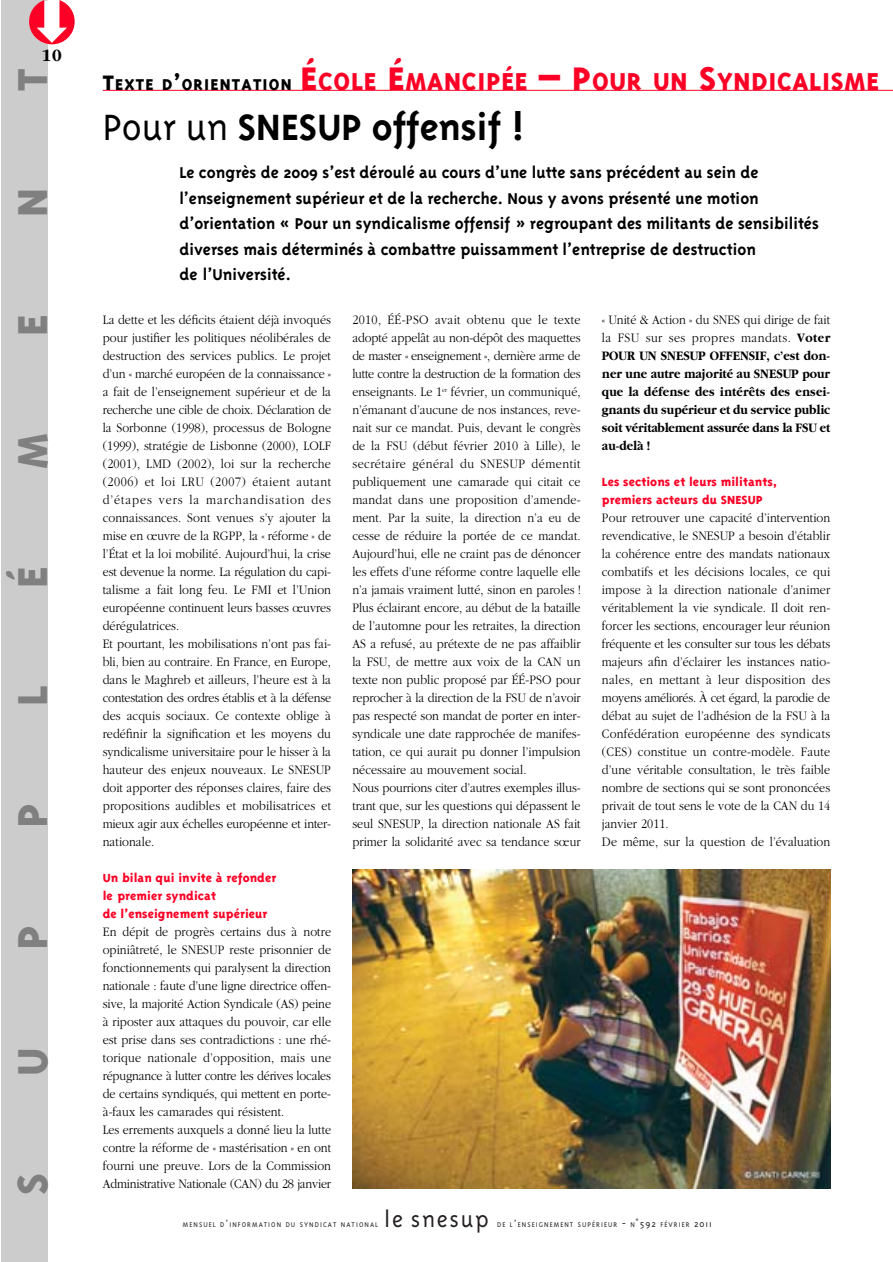
<style>
.page{position:relative;width:893px;height:1262px;background:#fff}
.page>*{position:absolute;margin:0;border:0;box-sizing:border-box;transform-origin:0 0}
.t1{font:800 48px "Triplex";color:#808080}
.t2{font:700 42px "Triplex";color:#000}
.t3{font:800 28.2px "Triplex";letter-spacing:.025em;color:#fc0125}
.t4{font:300 25.5px "Triplex";letter-spacing:.07em;color:#231f20}
.t5{font:700 18px/25.5px "Triplex";color:#000}
.t6{font:700 18px "Garamond";color:#000}
.t7{font:300 13.5px/18px "Garamond";letter-spacing:.005em;color:#000;scale:.9 1}
.t8{font:700 13.5px/18px "Garamond";letter-spacing:-.01em;color:#000;text-align:justify;scale:.9 1}
.t9{font:800 13.5px/18px "Triplex";letter-spacing:.005em;color:#fc0125}
.t10{font:300 7.8px "Triplex";letter-spacing:.135em;color:#231f20}
.s1{font-size:24px;color:#000}
.s2{font-size:18px;color:#000}
.s3{font-size:37.5px}
.s4{font-weight:300}
.s5{font-size:10.5px}
</style>
<div class="page">
<div style="left:1px;top:0;width:46px;height:1262px;background:#ccc"></div>
<hr style="left:103px;top:90px;width:789px;height:1px;background:#fc0125">
<img style="left:352px;top:870px;width:478px;height:318px">
<svg style="left:29px;top:0;width:19px;height:44px"></svg>
<h3 class="t6" style="left:42px;top:48px;width:22px">10</h3>
<h1 class="t1" style="left:14px;top:91px;width:24px;rotate:-90deg">T</h1>
<h1 class="t1" style="left:14px;top:217px;width:31px;rotate:-90deg">N</h1>
<h1 class="t1" style="left:14px;top:336px;width:23px;rotate:-90deg">E</h1>
<h1 class="t1" style="left:14px;top:469px;width:37px;rotate:-90deg">M</h1>
<h1 class="t1" style="left:14px;top:588px;width:23px;rotate:-90deg">É</h1>
<h1 class="t1" style="left:14px;top:705px;width:22px;rotate:-90deg">L</h1>
<h1 class="t1" style="left:14px;top:828px;width:26px;rotate:-90deg">P</h1>
<h1 class="t1" style="left:14px;top:950px;width:26px;rotate:-90deg">P</h1>
<h1 class="t1" style="left:14px;top:1076px;width:30px;rotate:-90deg">U</h1>
<h1 class="t1" style="left:14px;top:1195px;width:24px;rotate:-90deg">S</h1>
<h3 class="t3" style="left:103px;top:71px;width:777px"><span class="s1">T</span><span class="s2">EXTE D</span><span class="s1">’</span><span class="s2">ORIENTATION</span> <span class="s3">É</span>COLE <span class="s3">É</span>MANCIPÉE <span class="s3">– P</span>OUR UN <span class="s3">S</span>YNDICALISME</h3>
<h2 class="t2" style="left:103px;top:111px;width:424px"><span class="s4">Pour un</span> SNESUP offensif !</h2>
<p class="t5" style="left:179px;top:161px;width:641px">Le congrès de 2009 s’est déroulé au cours d’une lutte sans précédent au sein de l’enseignement supérieur et de la recherche. Nous y avons présenté une motion d’orientation « Pour un syndicalisme offensif » regroupant des militants de sensibilités diverses mais déterminés à combattre puissamment l’entreprise de destruction<br>de l’Université.</p>
<p class="t7" style="left:103px;top:312px;width:255px">La dette et les déficits étaient déjà invoqués pour justifier les politiques néolibérales de destruction des services publics. Le projet d’un « marché européen de la connaissance » a fait de l’enseignement supérieur et de la recherche une cible de choix. Déclaration de la Sorbonne (1998), processus de Bologne (1999), stratégie de Lisbonne (2000), LOLF (2001), LMD (2002), loi sur la recherche (2006) et loi LRU (2007) étaient autant d’étapes vers la marchandisation des connaissances. Sont venues s’y ajouter la mise en œuvre de la RGPP, la « réforme » de l’État et la loi mobilité. Aujourd’hui, la crise est devenue la norme. La régulation du capi&shy;talisme a fait long feu. Le FMI et l’Union européenne continuent leurs basses œuvres dérégulatrices.<br>Et pourtant, les mobilisations n’ont pas fai&shy;bli, bien au contraire. En France, en Europe, dans le Maghreb et ailleurs, l’heure est à la contestation des ordres établis et à la défense des acquis sociaux. Ce contexte oblige à redéfinir la signification et les moyens du syndicalisme universitaire pour le hisser à la hauteur des enjeux nouveaux. Le SNESUP doit apporter des réponses claires, faire des propositions audibles et mobilisatrices et mieux agir aux échelles européenne et inter&shy;nationale.</p>
<p class="t9" style="left:103px;top:870px;width:175px">Un bilan qui invite à refonder le premier syndicat<br>de l’enseignement supérieur</p>
<p class="t7" style="left:103px;top:924px;width:255px">En dépit de progrès certains dus à notre opiniâtreté, le SNESUP reste prisonnier de fonctionnements qui paralysent la direction nationale : faute d’une ligne directrice offen&shy;sive, la majorité Action Syndicale (AS) peine à riposter aux attaques du pouvoir, car elle est prise dans ses contradictions : une rhé&shy;torique nationale d’opposition, mais une répugnance à lutter contre les dérives locales de certains syndiqués, qui mettent en porte&shy;à-faux les camarades qui résistent.<br>Les errements auxquels a donné lieu la lutte contre la réforme de « mastérisation » en ont fourni une preuve. Lors de la Commission Administrative Nationale (CAN) du 28 janvier</p>
<p class="t7" style="left:352px;top:312px;width:255px">2010, ÉÉ-PSO avait obtenu que le texte adopté appelât au non-dépôt des maquettes de master « enseignement », dernière arme de lutte contre la destruction de la formation des enseignants. Le 1<sup>er</sup> février, un communiqué, n’émanant d’aucune de nos instances, reve&shy;nait sur ce mandat. Puis, devant le congrès de la FSU (début février 2010 à Lille), le secrétaire général du SNESUP démentit publiquement une camarade qui citait ce mandat dans une proposition d’amende&shy;ment. Par la suite, la direction n’a eu de cesse de réduire la portée de ce mandat.<br>Aujourd’hui, elle ne craint pas de dénoncer les effets d’une réforme contre laquelle elle n’a jamais vraiment lutté, sinon en paroles !<br>Plus éclairant encore, au début de la bataille de l’automne pour les retraites, la direction AS a refusé, au prétexte de ne pas affaiblir la FSU, de mettre aux voix de la CAN un texte non public proposé par ÉÉ-PSO pour reprocher à la direction de la FSU de n’avoir pas respecté son mandat de porter en inter&shy;syndicale une date rapprochée de manifes&shy;tation, ce qui aurait pu donner l’impulsion nécessaire au mouvement social.<br>Nous pourrions citer d’autres exemples illus&shy;trant que, sur les questions qui dépassent le seul SNESUP, la direction nationale AS fait primer la solidarité avec sa tendance sœur</p>
<p class="t8" style="left:602px;top:312px;width:255px"><span class="s4">« Unité &amp; Action » du SNES qui dirige de fait la FSU sur ses propres mandats.</span> Voter POUR UN SNESUP OFFENSIF, c’est don&shy;ner une autre majorité au SNESUP pour que la défense des intérêts des ensei&shy;gnants du supérieur et du service public soit véritablement assurée dans la FSU et au-delà !</p>
<p class="t9" style="left:602px;top:474px;width:177px">Les sections et leurs militants, premiers acteurs du SNESUP</p>
<p class="t7" style="left:602px;top:510px;width:255px">Pour retrouver une capacité d’intervention revendicative, le SNESUP a besoin d’établir la cohérence entre des mandats nationaux combatifs et les décisions locales, ce qui impose à la direction nationale d’animer véritablement la vie syndicale. Il doit ren&shy;forcer les sections, encourager leur réunion fréquente et les consulter sur tous les débats majeurs afin d’éclairer les instances natio&shy;nales, en mettant à leur disposition des moyens améliorés. À cet égard, la parodie de débat au sujet de l’adhésion de la FSU à la Confédération européenne des syndicats (CES) constitue un contre-modèle. Faute d’une véritable consultation, le très faible nombre de sections qui se sont prononcées privait de tout sens le vote de la CAN du 14 janvier 2011.<br>De même, sur la question de l’évaluation</p>
<p class="t10" style="left:183px;top:1221px;width:197px">MENSUEL D<span class="s5">’</span>INFORMATION DU SYNDICAT NATIONAL</p>
<h3 class="t4" style="left:384px;top:1209px;width:106px">le snesup</h3>
<p class="t10" style="left:497px;top:1221px;width:216px">DE L<span class="s5">’</span>ENSEIGNEMENT SUPÉRIEUR <span class="s5">-</span> N<span class="s5">˚592</span> FÉVRIER <span class="s5">2011</span></p>
</div>
